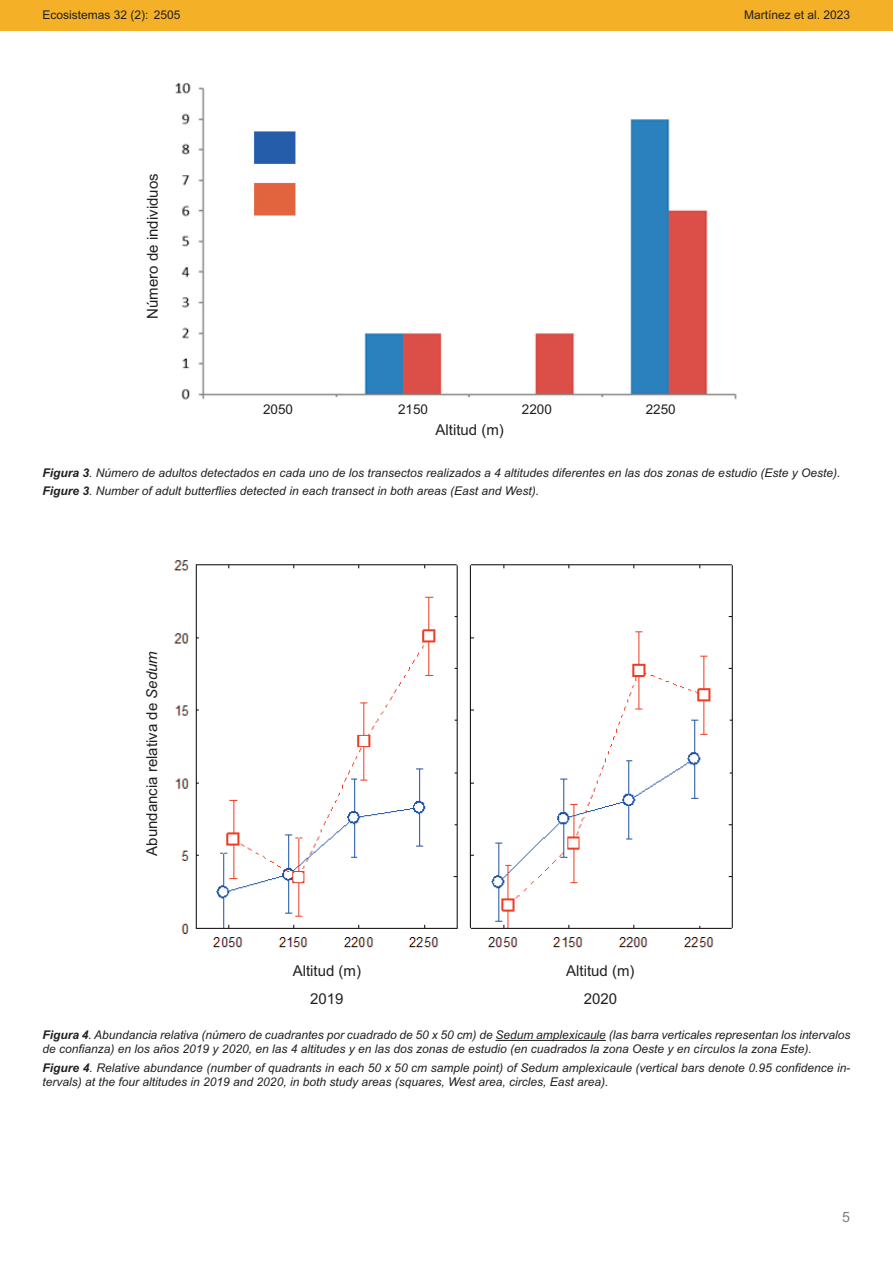
<style>
.page{position:relative;width:893px;height:1263px;background:#fff}
.page>*{position:absolute;margin:0;border:0;box-sizing:border-box;transform-origin:0 0}
.t1{font:15px "Arial";color:#231f20}
.t2{font:14.25px "Arial";color:#7f7e7c}
.t3{font:13.5px "Arial";color:#231f20}
.t4{font:italic 12px/14.4px "Arial";color:#231f20}
.t5{font:12px "Arial";color:#231f20}
.s1{font-weight:700}
.s2{font-style:italic}
</style>
<div class="page">
<div style="left:0;top:0;width:893px;height:30px;background:#f4b027"></div>
<img style="left:175px;top:83px;width:562px;height:317px">
<hr style="left:495px;top:1040px;width:111px;height:1px;background:#231f20">
<img style="left:174px;top:560px;width:559px;height:388px">
<p class="t5" style="left:43px;top:7px;width:139px">Ecosistemas 32 (2): 2505</p>
<p class="t5" style="left:744px;top:7px;width:108px">Martínez et al. 2023</p>
<p class="t1" style="left:144px;top:319px;width:147px;rotate:-90deg">Número de individuos</p>
<p class="t3" style="left:263px;top:401px;width:32px">2050</p>
<p class="t3" style="left:398px;top:401px;width:32px">2150</p>
<p class="t3" style="left:522px;top:401px;width:32px">2200</p>
<p class="t3" style="left:646px;top:401px;width:32px">2250</p>
<p class="t1" style="left:436px;top:421px;width:70px">Altitud (m)</p>
<p class="t4" style="left:43px;top:463px;width:799px;line-height:18.6px"><span class="s1">Figura 3</span>. Número de adultos detectados en cada uno de los transectos realizados a 4 altitudes diferentes en las dos zonas de estudio (Este y Oeste).<br><span class="s1">Figure 3</span>. Number of adult butterflies detected in each transect in both areas (East and West).</p>
<p class="t1" style="left:143px;top:856px;width:206px;rotate:-90deg">Abundancia relativa de <span class="s2">Sedum</span></p>
<p class="t1" style="left:293px;top:961px;width:70px">Altitud (m)</p>
<p class="t1" style="left:566px;top:961px;width:70px">Altitud (m)</p>
<p class="t1" style="left:310px;top:990px;width:35px">2019</p>
<p class="t1" style="left:584px;top:990px;width:35px">2020</p>
<p class="t4" style="left:43px;top:1028px;width:809px"><span class="s1">Figura 4</span>. Abundancia relativa (número de cuadrantes por cuadrado de 50 x 50 cm) de Sedum amplexicaule (las barra verticales representan los intervalos de confianza) en los años 2019 y 2020, en las 4 altitudes y en las dos zonas de estudio (en cuadrados la zona Oeste y en círculos la zona Este).</p>
<p class="t4" style="left:42px;top:1061px;width:808px"><span class="s1">Figure 4</span>. Relative abundance (number of quadrants in each 50 x 50 cm sample point) of Sedum amplexicaule (vertical bars denote 0.95 confidence in&shy;tervals) at the four altitudes in 2019 and 2020, in both study areas (squares, West area, circles, East area).</p>
<p class="t2" style="left:842px;top:1209px;width:9px">5</p>
</div>
